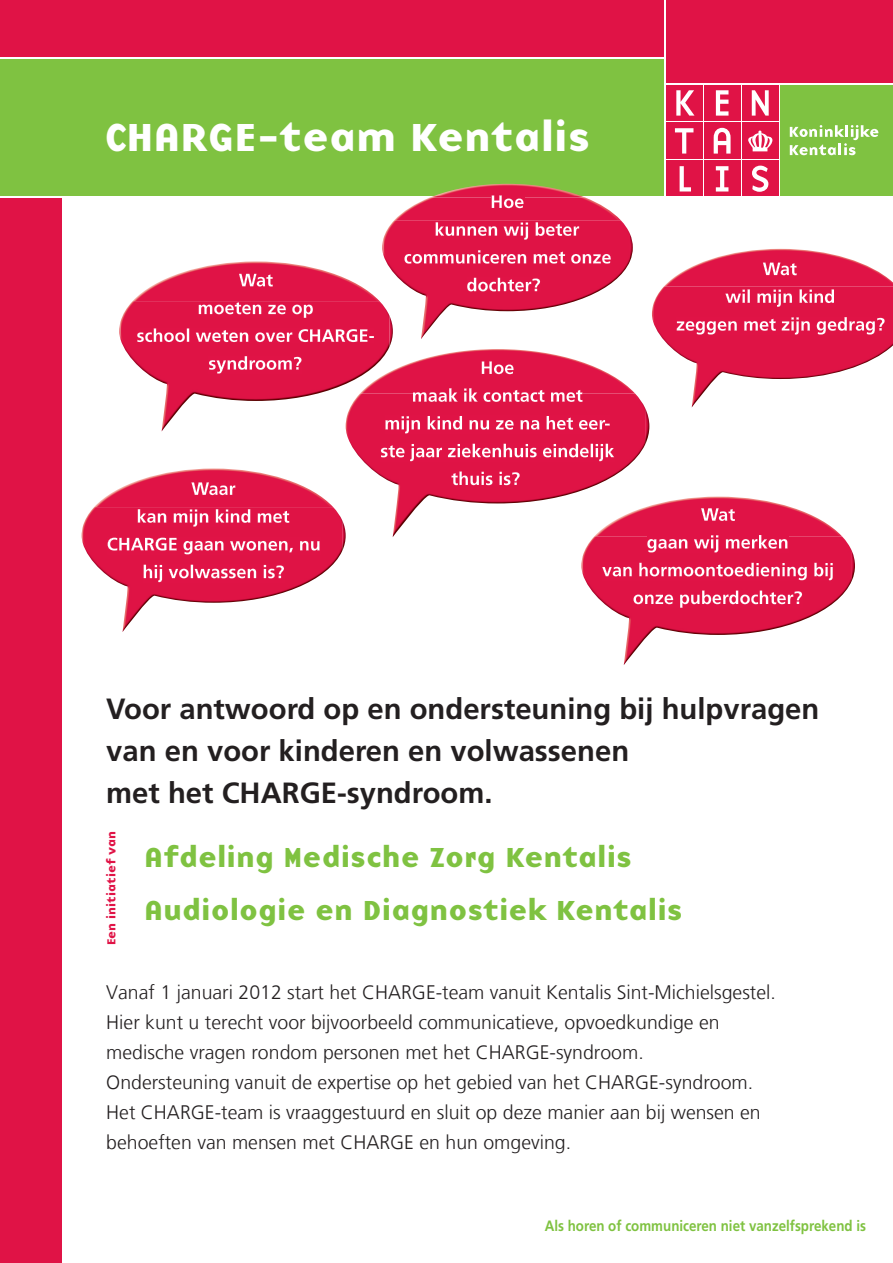
<style>
.page{position:relative;width:893px;height:1263px;background:#fff}
.page>*{position:absolute;margin:0;border:0;box-sizing:border-box;transform-origin:0 0}
.t1{font:40.5px "Base Nine B";color:#fff}
.t2{font:700 29.25px/42px "Frutiger LT Std";color:#231f20}
.t3{font:28.5px/53.2px "Base Nine B";color:#7fc241}
.t4{font:300 19.5px/30px "Frutiger LT";color:#231f20}
.t5{font:700 15px "Frutiger LT Std";color:#7fc241;scale:.89 1}
.t6{font:12px "Base Nine B";color:#e01346}
</style>
<div class="page">
<div style="left:0;top:179px;width:63px;height:1084px;background:#e01346"></div>
<div style="left:0;top:0;width:893px;height:84px;background:#e01346"></div>
<div style="left:0;top:59px;width:666px;height:138px;background:#7fc241"></div>
<div style="left:780px;top:85px;width:111px;height:112px;background:#7fc241"></div>
<svg style="left:790px;top:125px;width:89px;height:30px"></svg>
<div style="left:666px;top:160px;width:37px;height:37px;background:#e01346"></div>
<div style="left:704px;top:160px;width:37px;height:37px;background:#e01346"></div>
<div style="left:742px;top:160px;width:37px;height:37px;background:#e01346"></div>
<div style="left:666px;top:122px;width:37px;height:37px;background:#e01346"></div>
<div style="left:704px;top:122px;width:37px;height:37px;background:#e01346"></div>
<div style="left:742px;top:122px;width:37px;height:37px;background:#e01346"></div>
<div style="left:666px;top:85px;width:37px;height:36px;background:#e01346"></div>
<div style="left:704px;top:85px;width:37px;height:36px;background:#e01346"></div>
<div style="left:742px;top:85px;width:37px;height:36px;background:#e01346"></div>
<svg style="left:676px;top:90px;width:18px;height:26px"></svg>
<svg style="left:716px;top:90px;width:12px;height:26px"></svg>
<svg style="left:752px;top:90px;width:17px;height:26px"></svg>
<svg style="left:675px;top:128px;width:18px;height:26px"></svg>
<svg style="left:714px;top:128px;width:17px;height:26px"></svg>
<svg style="left:680px;top:166px;width:11px;height:25px"></svg>
<svg style="left:716px;top:166px;width:12px;height:25px"></svg>
<svg style="left:752px;top:166px;width:16px;height:26px"></svg>
<svg style="left:748px;top:131px;width:25px;height:20px"></svg>
<hr style="left:0;top:57px;width:665px;height:2px;background:#fff">
<hr style="left:0;top:196px;width:893px;height:1px;background:#fff">
<hr style="left:665px;top:0;width:1px;height:197px;background:#fff">
<img style="left:652px;top:249px;width:241px;height:72px">
<img style="left:653px;top:286px;width:240px;height:121px">
<img style="left:763px;top:263px;width:34px;height:12px">
<img style="left:725px;top:289px;width:110px;height:18px">
<img style="left:677px;top:317px;width:208px;height:18px">
<img style="left:346px;top:349px;width:289px;height:86px">
<img style="left:645px;top:408px;width:4px;height:36px">
<img style="left:347px;top:393px;width:298px;height:144px">
<img style="left:482px;top:361px;width:32px;height:13px">
<img style="left:413px;top:388px;width:170px;height:5px">
<img style="left:413px;top:393px;width:170px;height:9px">
<img style="left:385px;top:416px;width:225px;height:17px">
<img style="left:381px;top:444px;width:233px;height:17px">
<img style="left:451px;top:471px;width:69px;height:14px">
<img style="left:395px;top:197px;width:226px;height:23px">
<img style="left:434px;top:184px;width:147px;height:12px">
<img style="left:432px;top:196px;width:152px;height:1px">
<svg style="left:382px;top:241px;width:1px;height:12px"></svg>
<img style="left:630px;top:234px;width:3px;height:27px">
<img style="left:383px;top:220px;width:247px;height:119px">
<img style="left:492px;top:195px;width:32px;height:13px">
<img style="left:492px;top:196px;width:32px;height:1px">
<img style="left:436px;top:222px;width:143px;height:18px">
<img style="left:404px;top:250px;width:207px;height:14px">
<img style="left:467px;top:278px;width:73px;height:13px">
<img style="left:82px;top:468px;width:251px;height:75px">
<img style="left:342px;top:520px;width:4px;height:31px">
<img style="left:83px;top:507px;width:259px;height:125px">
<img style="left:191px;top:482px;width:45px;height:13px">
<img style="left:138px;top:509px;width:152px;height:18px">
<img style="left:108px;top:538px;width:213px;height:16px">
<img style="left:144px;top:565px;width:140px;height:17px">
<img style="left:581px;top:497px;width:261px;height:77px">
<img style="left:852px;top:551px;width:3px;height:29px">
<img style="left:583px;top:536px;width:269px;height:129px">
<img style="left:701px;top:508px;width:34px;height:13px">
<img style="left:647px;top:535px;width:142px;height:1px">
<img style="left:647px;top:536px;width:142px;height:16px">
<img style="left:602px;top:563px;width:232px;height:17px">
<img style="left:633px;top:590px;width:169px;height:18px">
<img style="left:119px;top:261px;width:260px;height:76px">
<img style="left:389px;top:316px;width:4px;height:31px">
<img style="left:120px;top:301px;width:269px;height:130px">
<img style="left:239px;top:274px;width:34px;height:13px">
<img style="left:199px;top:302px;width:115px;height:16px">
<img style="left:137px;top:328px;width:237px;height:14px">
<img style="left:209px;top:356px;width:93px;height:18px">
<h1 class="t1" style="left:104px;top:108px;width:488px">CHARGE-team Kentalis</h1>
<h2 class="t2" style="left:106px;top:688px;width:714px">Voor antwoord op en ondersteuning bij hulpvragen van en voor kinderen en volwassenen<br>met het CHARGE-syndroom.</h2>
<h3 class="t3" style="left:144px;top:830px;width:540px">Afdeling Medische Zorg Kentalis<br>Audiologie en Diagnostiek Kentalis</h3>
<p class="t6" style="left:103px;top:945px;width:116px;rotate:-90deg">Een initiatief van</p>
<p class="t4" style="left:106px;top:978px;width:671px">Vanaf 1 januari 2012 start het CHARGE-team vanuit Kentalis Sint-Michielsgestel.<br>Hier kunt u terecht voor bijvoorbeeld communicatieve, opvoedkundige en medische vragen rondom personen met het CHARGE-syndroom.<br>Ondersteuning vanuit de expertise op het gebied van het CHARGE-syndroom.<br>Het CHARGE-team is vraaggestuurd en sluit op deze manier aan bij wensen en behoeften van mensen met CHARGE en hun omgeving.</p>
<p class="t5" style="left:545px;top:1217px;width:362px">Als horen of communiceren niet vanzelfsprekend is</p>
</div>
